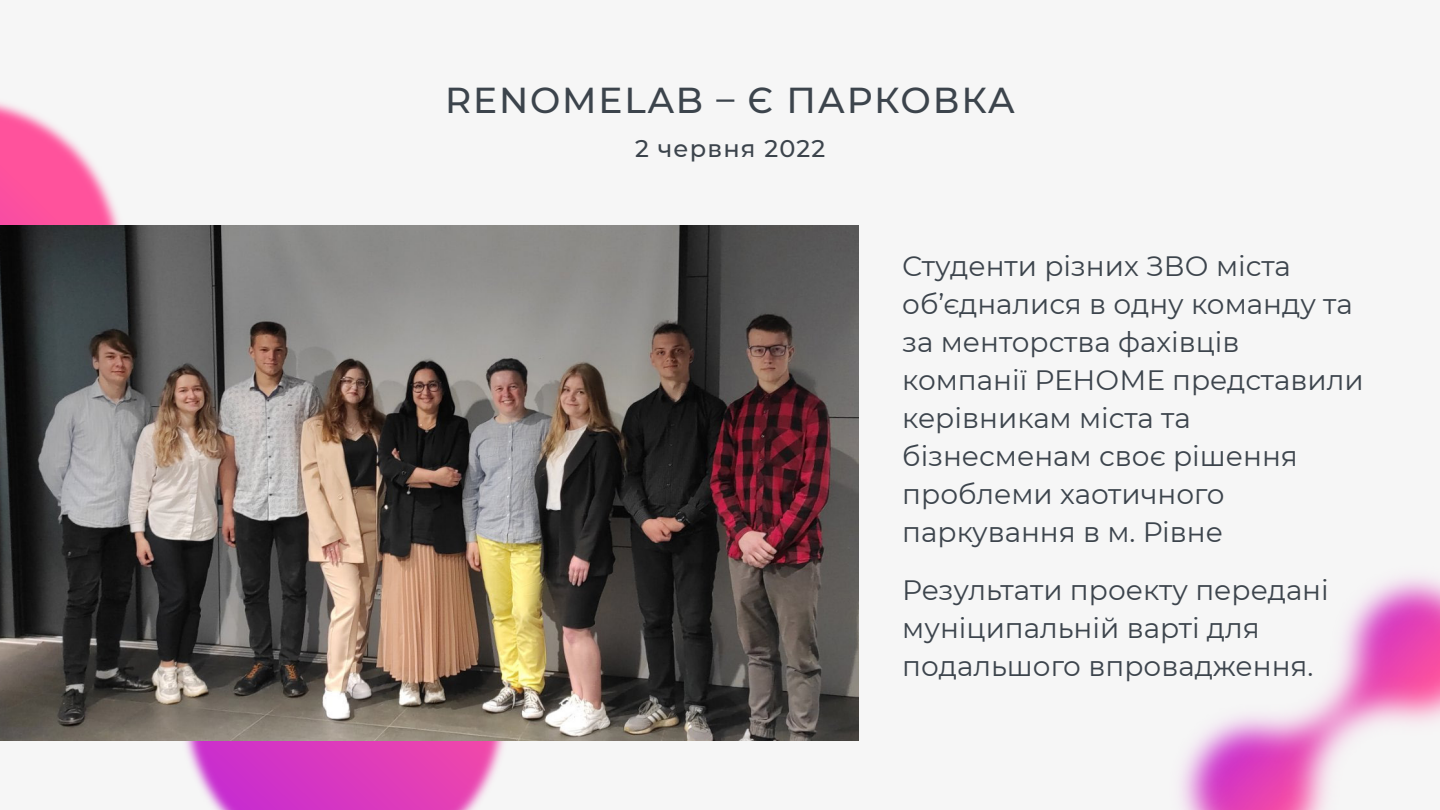
<style>
.page{position:relative;width:1440px;height:810px;background:#f6f6f6}
.page>*{position:absolute;margin:0;border:0;box-sizing:border-box;transform-origin:0 0}
.t1{font:500 36px "Montserrat";letter-spacing:.05em;color:#3c444c}
.t2{font:28px/38px "Montserrat";color:#3c444c}
.t3{font:500 24px "Montserrat";letter-spacing:.05em;color:#3c444c}
</style>
<div class="page">
<img style="left:0;top:102px;width:536px;height:708px">
<img style="left:1180px;top:576px;width:260px;height:234px">
<img style="left:0;top:225px;width:858px;height:515px">
<p class="t1" style="left:445px;top:76px;width:571px">RENOMELAB – Є ПАРКОВКА</p>
<p class="t3" style="left:635px;top:132px;width:192px">2 червня 2022</p>
<p class="t2" style="left:902px;top:246px;width:463px">Студенти різних ЗВО міста об’єдналися в одну команду та за менторства фахівців компанії РЕНОМЕ представили керівникам міста та бізнесменам своє рішення проблеми хаотичного паркування в м. Рівне</p>
<p class="t2" style="left:902px;top:570px;width:428px">Результати проекту передані муніципальній варті для подальшого впровадження.</p>
</div>
